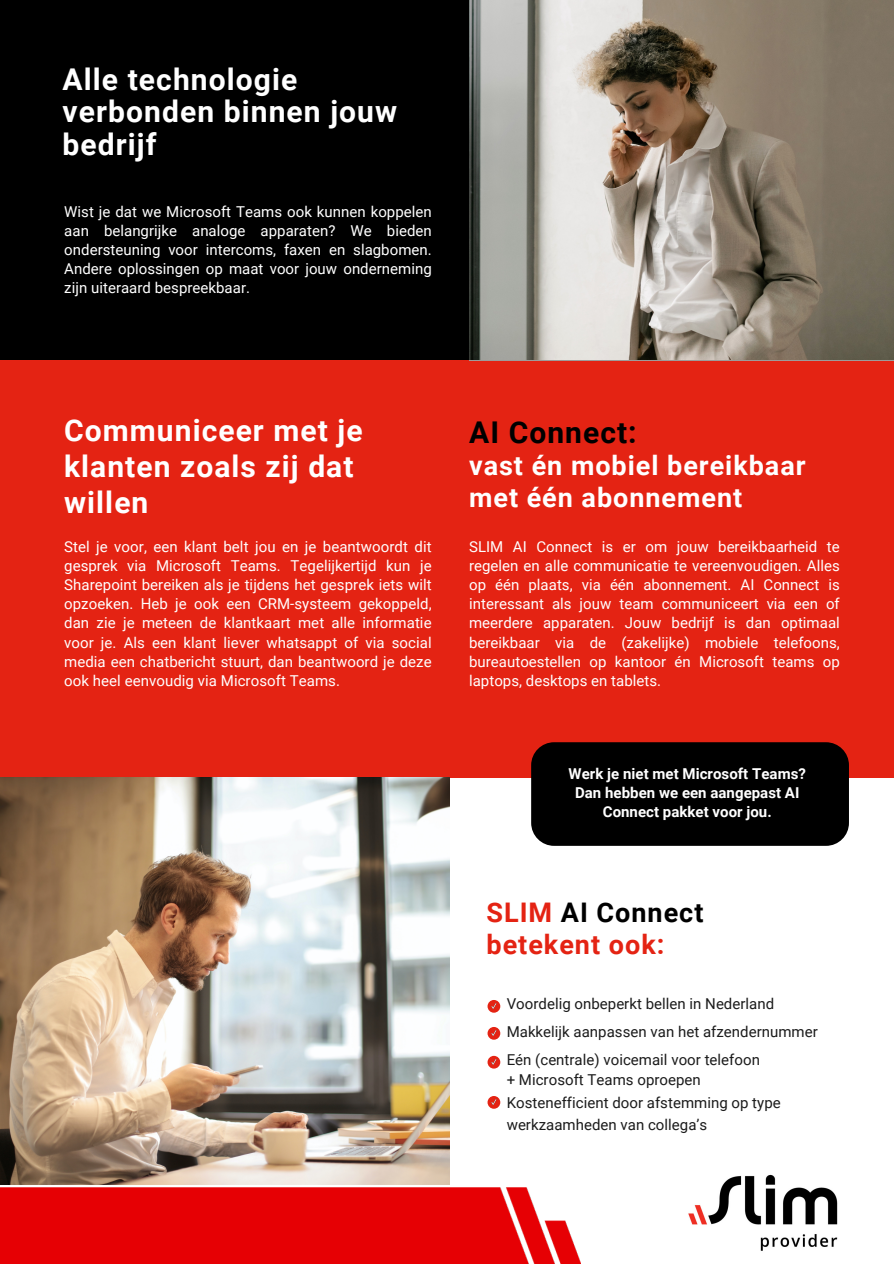
<style>
.page{position:relative;width:894px;height:1264px;background:#fff}
.page>*{position:absolute;margin:0;border:0;box-sizing:border-box;transform-origin:0 0}
.t1{font:700 30px/32.7px "Roboto";letter-spacing:.035em;color:#fff}
.t2{font:700 30px "Roboto";letter-spacing:.035em;color:#000}
.t3{font:700 27px/31.5px "Roboto";letter-spacing:.035em;color:#fff}
.t4{font:700 27px/31.5px "Roboto";letter-spacing:.035em;color:#e42313}
.t5{font:15px/19.2px "Roboto";letter-spacing:.005em;color:#fff;text-align:justify}
.t6{font:15px "Roboto";letter-spacing:.005em;color:#1b1b1b}
.t7{font:700 15px/19.2px "Roboto";color:#fff;text-align:center}
.s1{color:#000}
</style>
<div class="page">
<div style="left:0;top:0;width:893px;height:387px;background:#000"></div>
<div style="left:0;top:360px;width:893px;height:417px;background:#e42313"></div>
<img style="left:469px;top:0;width:424px;height:360px">
<svg style="left:487px;top:999px;width:13px;height:13px"></svg>
<svg style="left:491px;top:1003px;width:5px;height:5px"></svg>
<svg style="left:487px;top:1026px;width:13px;height:13px"></svg>
<svg style="left:491px;top:1030px;width:5px;height:5px"></svg>
<svg style="left:487px;top:1055px;width:13px;height:13px"></svg>
<svg style="left:491px;top:1059px;width:5px;height:5px"></svg>
<svg style="left:487px;top:1095px;width:13px;height:13px"></svg>
<svg style="left:491px;top:1099px;width:5px;height:5px"></svg>
<img style="left:0;top:777px;width:449px;height:408px">
<div style="left:531px;top:742px;width:317px;height:103px;background:#000;border-radius:23px"></div>
<img style="left:0;top:1187px;width:580px;height:76px">
<img style="left:688px;top:1174px;width:150px;height:77px">
<p class="t1" style="left:63px;top:63px;width:336px">Alle technologie verbonden binnen jouw bedrijf</p>
<p class="t5" style="left:64px;top:202px;width:369px">Wist je dat we Microsoft Teams ook kunnen koppelen aan belangrijke analoge apparaten? We bieden ondersteuning voor intercoms, faxen en slagbomen.<br>Andere oplossingen op maat voor jouw onderneming zijn uiteraard bespreekbaar.</p>
<p class="t1" style="left:64px;top:412px;width:300px;line-height:36px">Communiceer met je klanten zoals zij dat willen</p>
<h1 class="t5" style="left:64px;top:537px;width:369px">Stel je voor, een klant belt jou en je beantwoordt dit gesprek via Microsoft Teams. Tegelijkertijd kun je Sharepoint bereiken als je tijdens het gesprek iets wilt opzoeken. Heb je ook een CRM-systeem gekoppeld, dan zie je meteen de klantkaart met alle informatie voor je. Als een klant liever whatsappt of via social media een chatbericht stuurt, dan beantwoord je deze ook heel eenvoudig via Microsoft Teams.</h1>
<p class="t2" style="left:469px;top:415px;width:169px">AI Connect:</p>
<p class="t3" style="left:469px;top:450px;width:338px">vast én mobiel bereikbaar met één abonnement</p>
<p class="t5" style="left:469px;top:537px;width:372px">SLIM AI Connect is er om jouw bereikbaarheid te regelen en alle communicatie te vereenvoudigen. Alles op één plaats, via één abonnement. AI Connect is interessant als jouw team communiceert via een of meerdere apparaten. Jouw bedrijf is dan optimaal bereikbaar via de (zakelijke) mobiele telefoons, bureautoestellen op kantoor én Microsoft teams op laptops, desktops en tablets.</p>
<p class="t7" style="left:568px;top:764px;width:239px">Werk je niet met Microsoft Teams?<br>Dan hebben we een aangepast AI<br>Connect pakket voor jou.</p>
<p class="t4" style="left:486px;top:897px;width:218px">SLIM <span class="s1">AI Connect </span>betekent ook:</p>
<p class="t6" style="left:506px;top:995px;width:269px">Voordelig onbeperkt bellen in Nederland</p>
<p class="t6" style="left:506px;top:1023px;width:312px">Makkelijk aanpassen van het afzendernummer</p>
<h1 class="t6" style="left:506px;top:1051px;width:255px">Eén (centrale) voicemail voor telefoon</h1>
<p class="t6" style="left:506px;top:1070px;width:196px">+ Microsoft Teams oproepen</p>
<h1 class="t6" style="left:506px;top:1094px;width:275px">Kostenefficient door afstemming op type</h1>
<p class="t6" style="left:506px;top:1115px;width:202px">werkzaamheden van collega’s</p>
</div>
